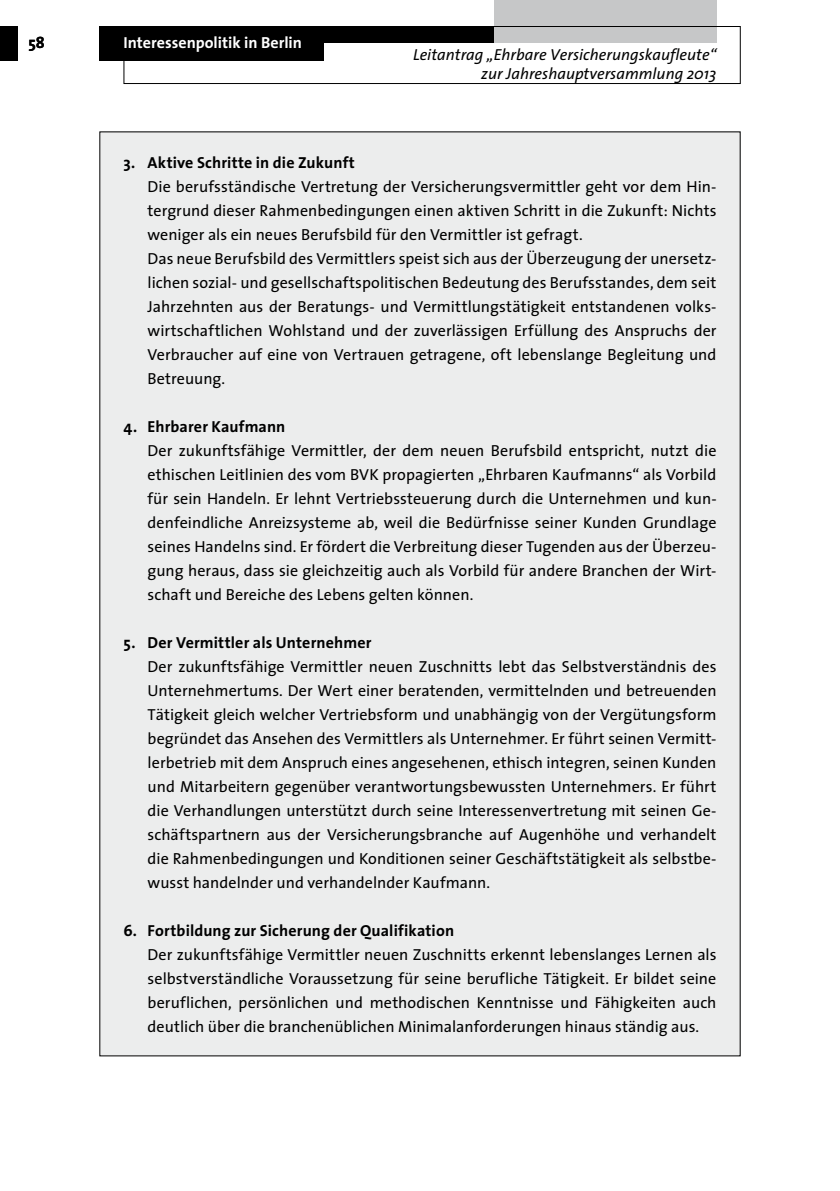
<style>
.page{position:relative;width:840px;height:1191px;background:#fff}
.page>*{position:absolute;margin:0;border:0;box-sizing:border-box;transform-origin:0 0}
.t1{font:16px/24px "The Sans";letter-spacing:.005em;color:#000;text-align:justify}
.t2{font:700 16px "The Sans";letter-spacing:.01em;color:#000}
.t3{font:italic 16px/19.2px "The Sans";color:#000;text-align:right}
.t4{font:700 16px "The Sans";color:#fff}
</style>
<div class="page">
<div style="left:100px;top:132px;width:639px;height:924px;background:#eceded"></div>
<div style="left:0;top:26px;width:17px;height:34px;background:#000"></div>
<div style="left:99px;top:26px;width:394px;height:16px;background:#000"></div>
<div style="left:99px;top:28px;width:224px;height:32px;background:#000"></div>
<div style="left:493px;top:0;width:223px;height:42px;background:#c6c7c8"></div>
<div style="left:123px;top:26px;width:617px;height:58px;border:1px solid #000"></div>
<p class="t2" style="left:28px;top:29px;width:18px">58</p>
<p class="t4" style="left:123px;top:29px;width:180px">Interessenpolitik in Berlin</p>
<p class="t3" style="left:413px;top:45px;width:305px">Leitantrag „Ehrbare Versicherungskaufleute“ zur Jahreshauptversammlung 2013</p>
<p class="t2" style="left:123px;top:149px;width:233px">3. Aktive Schritte in die Zukunft</p>
<p class="t1" style="left:147px;top:174px;width:570px;text-align:left">Die berufsständische Vertretung der Versicherungsvermittler geht vor dem Hin&shy;tergrund dieser Rahmenbedingungen einen aktiven Schritt in die Zukunft: Nichts weniger als ein neues Berufsbild für den Vermittler ist gefragt.<br>Das neue Berufsbild des Vermittlers speist sich aus der Überzeugung der unersetz&shy;lichen sozial- und gesellschaftspolitischen Bedeutung des Berufsstandes, dem seit Jahrzehnten aus der Beratungs- und Vermittlungstätigkeit entstandenen volks&shy;wirtschaftlichen Wohlstand und der zuverlässigen Erfüllung des Anspruchs der Verbraucher auf eine von Vertrauen getragene, oft lebenslange Begleitung und Betreuung.</p>
<p class="t2" style="left:123px;top:413px;width:163px">4. Ehrbarer Kaufmann</p>
<p class="t1" style="left:147px;top:438px;width:570px">Der zukunftsfähige Vermittler, der dem neuen Berufsbild entspricht, nutzt die ethischen Leitlinien des vom BVK propagierten „Ehrbaren Kaufmanns“ als Vorbild für sein Handeln. Er lehnt Vertriebssteuerung durch die Unternehmen und kun&shy;denfeindliche Anreizsysteme ab, weil die Bedürfnisse seiner Kunden Grundlage seines Handelns sind. Er fördert die Verbreitung dieser Tugenden aus der Überzeu&shy;gung heraus, dass sie gleichzeitig auch als Vorbild für andere Branchen der Wirt&shy;schaft und Bereiche des Lebens gelten können.</p>
<p class="t2" style="left:123px;top:629px;width:249px">5. Der Vermittler als Unternehmer</p>
<p class="t1" style="left:147px;top:654px;width:570px">Der zukunftsfähige Vermittler neuen Zuschnitts lebt das Selbstverständnis des Unternehmertums. Der Wert einer beratenden, vermittelnden und betreuenden Tätigkeit gleich welcher Vertriebsform und unabhängig von der Vergütungsform begründet das Ansehen des Vermittlers als Unternehmer. Er führt seinen Vermitt&shy;lerbetrieb mit dem Anspruch eines angesehenen, ethisch integren, seinen Kunden und Mitarbeitern gegenüber verantwortungsbewussten Unternehmers. Er führt die Verhandlungen unterstützt durch seine Interessenvertretung mit seinen Ge&shy;schäftspartnern aus der Versicherungsbranche auf Augenhöhe und verhandelt die Rahmenbedingungen und Konditionen seiner Geschäftstätigkeit als selbstbe&shy;wusst handelnder und verhandelnder Kaufmann.</p>
<p class="t2" style="left:123px;top:917px;width:332px">6. Fortbildung zur Sicherung der Qualifikation</p>
<p class="t1" style="left:147px;top:942px;width:570px">Der zukunftsfähige Vermittler neuen Zuschnitts erkennt lebenslanges Lernen als selbstverständliche Voraussetzung für seine berufliche Tätigkeit. Er bildet seine beruflichen, persönlichen und methodischen Kenntnisse und Fähigkeiten auch deutlich über die branchenüblichen Minimalanforderungen hinaus ständig aus.</p>
</div>
